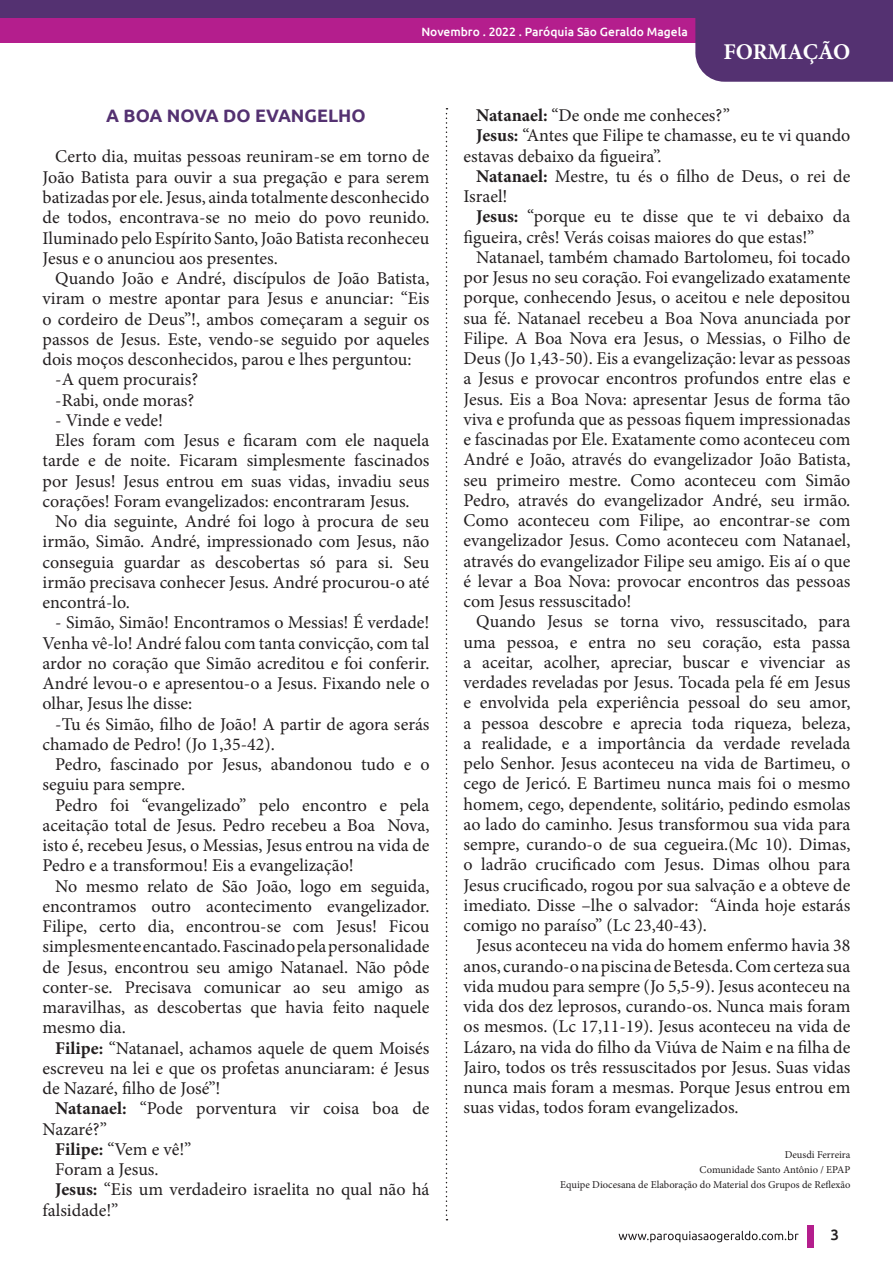
<style>
.page{position:relative;width:893px;height:1263px;background:#fff}
.page>*{position:absolute;margin:0;border:0;box-sizing:border-box;transform-origin:0 0}
.t1{font:700 22.5px "Minion Pro";color:#fff}
.t2{font:18px/20.2px "Minion Pro";color:#231f20;text-align:justify}
.t3{font:700 18px "Ubuntu";color:#543171}
.t4{font:500 15px "Ubuntu";color:#231f20}
.t5{font:500 12px "Ubuntu";color:#fff}
.t6{font:10.5px "Minion Pro";color:#231f20}
.s1{font-weight:700}
</style>
<div class="page">
<div style="left:807px;top:1225px;width:6px;height:23px;background:#b41e8d"></div>
<svg style="left:619px;top:1231px;width:180px;height:11px"></svg>
<div style="left:0;top:0;width:893px;height:43px;background:#b41e8d"></div>
<div style="left:0;top:0;width:893px;height:18px;background:#543171"></div>
<svg style="left:446px;top:108px;width:1px;height:1112px"></svg>
<div style="left:695px;top:18px;width:198px;height:64px;background:#543171"></div>
<p class="t5" style="left:421px;top:24px;width:268px">Novembro . 2022 . Paróquia São Geraldo Magela</p>
<p class="t1" style="left:723px;top:36px;width:129px">FORMAÇÃO</p>
<p class="t3" style="left:106px;top:105px;width:261px">A BOA NOVA DO EVANGELHO</p>
<p class="t2" style="left:43px;top:147px;width:388px;text-indent:13px">Certo dia, muitas pessoas reuniram-se em torno de João Batista para ouvir a sua pregação e para serem batizadas por ele. Jesus, ainda totalmente desconhecido de todos, encontrava-se no meio do povo reunido.<br>Iluminado pelo Espírito Santo, João Batista reconheceu Jesus e o anunciou aos presentes.</p>
<p class="t2" style="left:43px;top:268px;width:388px;text-indent:13px">Quando João e André, discípulos de João Batista, viram o mestre apontar para Jesus e anunciar: “Eis o cordeiro de Deus”!, ambos começaram a seguir os passos de Jesus. Este, vendo-se seguido por aqueles dois moços desconhecidos, parou e lhes perguntou:</p>
<p class="t2" style="left:55px;top:369px;width:144px">-A quem procurais?</p>
<p class="t2" style="left:55px;top:390px;width:141px">-Rabi, onde moras?</p>
<p class="t2" style="left:55px;top:410px;width:109px">- Vinde e vede!</p>
<p class="t2" style="left:43px;top:430px;width:388px;text-indent:13px">Eles foram com Jesus e ficaram com ele naquela tarde e de noite. Ficaram simplesmente fascinados por Jesus! Jesus entrou em suas vidas, invadiu seus corações! Foram evangelizados: encontraram Jesus.</p>
<p class="t2" style="left:43px;top:511px;width:388px;text-indent:13px">No dia seguinte, André foi logo à procura de seu irmão, Simão. André, impressionado com Jesus, não conseguia guardar as descobertas só para si. Seu irmão precisava conhecer Jesus. André procurou-o até encontrá-lo.</p>
<p class="t2" style="left:43px;top:612px;width:388px;text-indent:13px">- Simão, Simão! Encontramos o Messias! É verdade!<br>Venha vê-lo! André falou com tanta convicção, com tal ardor no coração que Simão acreditou e foi conferir.<br>André levou-o e apresentou-o a Jesus. Fixando nele o olhar, Jesus lhe disse:</p>
<p class="t2" style="left:43px;top:714px;width:388px;text-indent:13px">-Tu és Simão, filho de João! A partir de agora serás chamado de Pedro! (Jo 1,35-42).</p>
<p class="t2" style="left:43px;top:754px;width:388px;text-indent:13px">Pedro, fascinado por Jesus, abandonou tudo e o seguiu para sempre.</p>
<p class="t2" style="left:43px;top:795px;width:388px;text-indent:13px">Pedro foi “evangelizado” pelo encontro e pela aceitação total de Jesus. Pedro recebeu a Boa Nova, isto é, recebeu Jesus, o Messias, Jesus entrou na vida de Pedro e a transformou! Eis a evangelização!</p>
<p class="t2" style="left:43px;top:876px;width:388px;text-indent:13px">No mesmo relato de São João, logo em seguida, encontramos outro acontecimento evangelizador.<br>Filipe, certo dia, encontrou-se com Jesus! Ficou simplesmente encantado. Fascinado pela personalidade de Jesus, encontrou seu amigo Natanael. Não pôde conter-se. Precisava comunicar ao seu amigo as maravilhas, as descobertas que havia feito naquele mesmo dia.</p>
<p class="t2" style="left:43px;top:1038px;width:388px;text-indent:13px"><span class="s1">Filipe:</span> “Natanael, achamos aquele de quem Moisés escreveu na lei e que os profetas anunciaram: é Jesus de Nazaré, filho de José”!</p>
<p class="t2" style="left:43px;top:1098px;width:388px;text-indent:13px"><span class="s1">Natanael:</span> “Pode porventura vir coisa boa de<br>Nazaré?”</p>
<p class="t2" style="left:55px;top:1139px;width:138px"><span class="s1">Filipe:</span> “Vem e vê!”</p>
<p class="t2" style="left:55px;top:1159px;width:105px">Foram a Jesus.</p>
<p class="t2" style="left:43px;top:1179px;width:388px;text-indent:13px"><span class="s1">Jesus:</span> “Eis um verdadeiro israelita no qual não há falsidade!”</p>
<p class="t2" style="left:476px;top:105px;width:255px"><span class="s1">Natanael:</span> “De onde me conheces?”</p>
<p class="t2" style="left:463px;top:126px;width:388px;text-indent:13px"><span class="s1">Jesus:</span> “Antes que Filipe te chamasse, eu te vi quando estavas debaixo da figueira”.</p>
<p class="t2" style="left:463px;top:166px;width:388px;text-indent:13px"><span class="s1">Natanael:</span> Mestre, tu és o filho de Deus, o rei de<br>Israel!</p>
<p class="t2" style="left:463px;top:207px;width:388px;text-indent:13px"><span class="s1">Jesus:</span> “porque eu te disse que te vi debaixo da figueira, crês! Verás coisas maiores do que estas!”</p>
<p class="t2" style="left:463px;top:247px;width:388px;text-indent:13px">Natanael, também chamado Bartolomeu, foi tocado por Jesus no seu coração. Foi evangelizado exatamente porque, conhecendo Jesus, o aceitou e nele depositou sua fé. Natanael recebeu a Boa Nova anunciada por Filipe. A Boa Nova era Jesus, o Messias, o Filho de Deus (Jo 1,43-50). Eis a evangelização: levar as pessoas a Jesus e provocar encontros profundos entre elas e Jesus. Eis a Boa Nova: apresentar Jesus de forma tão viva e profunda que as pessoas fiquem impressionadas e fascinadas por Ele. Exatamente como aconteceu com André e João, através do evangelizador João Batista, seu primeiro mestre. Como aconteceu com Simão Pedro, através do evangelizador André, seu irmão.<br>Como aconteceu com Filipe, ao encontrar-se com evangelizador Jesus. Como aconteceu com Natanael, através do evangelizador Filipe seu amigo. Eis aí o que é levar a Boa Nova: provocar encontros das pessoas com Jesus ressuscitado!</p>
<p class="t2" style="left:463px;top:612px;width:388px;text-indent:13px">Quando Jesus se torna vivo, ressuscitado, para uma pessoa, e entra no seu coração, esta passa a aceitar, acolher, apreciar, buscar e vivenciar as verdades reveladas por Jesus. Tocada pela fé em Jesus e envolvida pela experiência pessoal do seu amor, a pessoa descobre e aprecia toda riqueza, beleza, a realidade, e a importância da verdade revelada pelo Senhor. Jesus aconteceu na vida de Bartimeu, o cego de Jericó. E Bartimeu nunca mais foi o mesmo homem, cego, dependente, solitário, pedindo esmolas ao lado do caminho. Jesus transformou sua vida para sempre, curando-o de sua cegueira.(Mc 10). Dimas, o ladrão crucificado com Jesus. Dimas olhou para Jesus crucificado, rogou por sua salvação e a obteve de imediato. Disse –lhe o salvador: “Ainda hoje estarás comigo no paraíso” (Lc 23,40-43).</p>
<p class="t2" style="left:463px;top:936px;width:388px;text-indent:13px">Jesus aconteceu na vida do homem enfermo havia 38 anos, curando-o na piscina de Betesda. Com certeza sua vida mudou para sempre (Jo 5,5-9). Jesus aconteceu na vida dos dez leprosos, curando-os. Nunca mais foram os mesmos. (Lc 17,11-19). Jesus aconteceu na vida de Lázaro, na vida do filho da Viúva de Naim e na filha de Jairo, todos os três ressuscitados por Jesus. Suas vidas nunca mais foram a mesmas. Porque Jesus entrou em suas vidas, todos foram evangelizados.</p>
<p class="t6" style="left:785px;top:1148px;width:67px">Deusdi Ferreira</p>
<p class="t6" style="left:700px;top:1163px;width:152px">Comunidade Santo Antônio / EPAP</p>
<p class="t6" style="left:560px;top:1178px;width:292px">Equipe Diocesana de Elaboração do Material dos Grupos de Reflexão</p>
<p class="t4" style="left:831px;top:1225px;width:10px">3</p>
</div>
